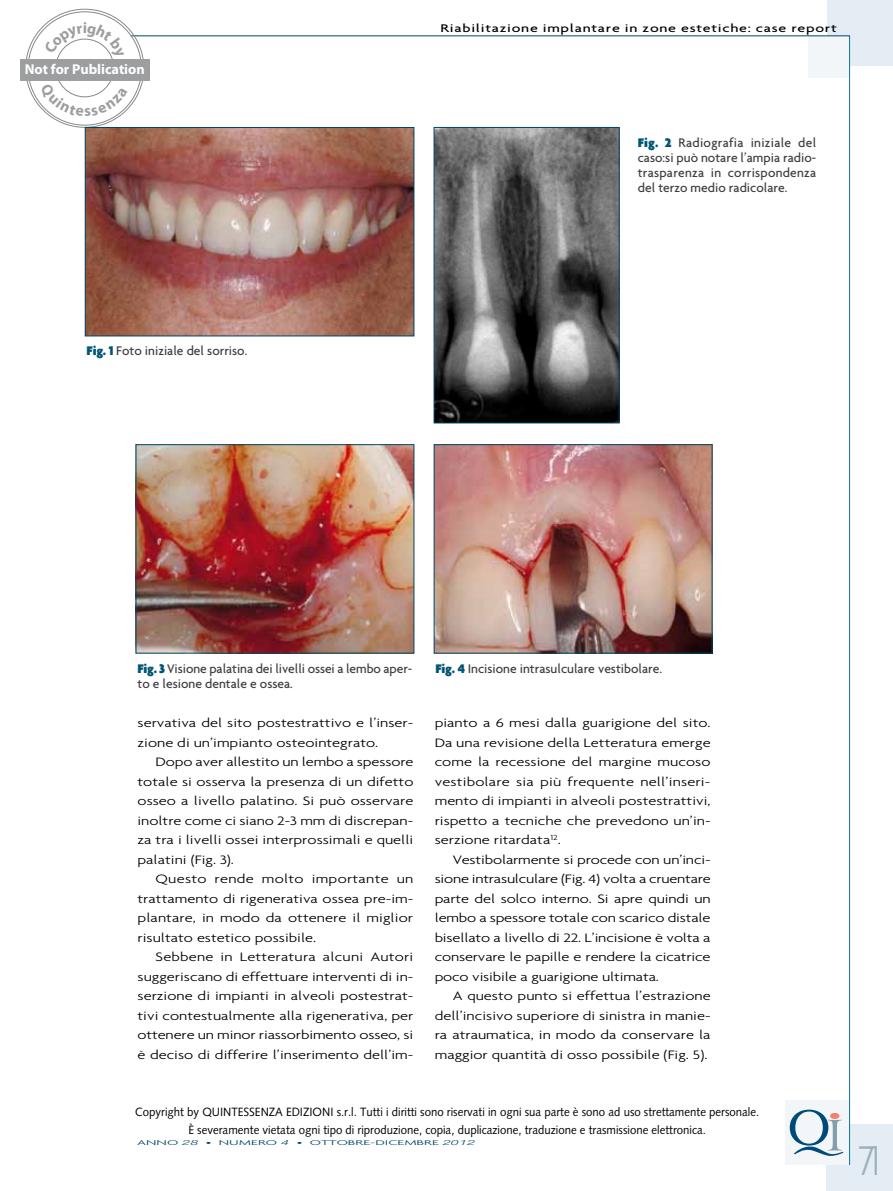
<style>
.page{position:relative;width:893px;height:1191px;background:#fff}
.page>*{position:absolute;margin:0;border:0;box-sizing:border-box;transform-origin:0 0}
.t1{font:300 44.85px "Agenda";color:#9eb1ba;scale:.8 1}
.t2{font:700 14.25px "Myriad Pro";color:#fff}
.t3{font:500 13.5px/15px "Agenda";color:#3e3d40;text-align:justify}
.t4{font:300 13.2px/19.5px "Agenda";color:#000;text-align:justify;scale:1.25 1}
.t5{font:12px/18px "Syntax";color:#000;text-align:center;scale:.95 1}
.t6{font:500 12px "Agenda";letter-spacing:.045em;color:#000;scale:1.33 1}
.t7{font:300 7.5px "Agenda";color:#004666;scale:2 1}
.s1{font-weight:900;color:#005575}
.s2{font-family:"Nimbus Sans Novus T";font-weight:400;font-style:italic}
</style>
<div class="page">
<div style="left:827px;top:0;width:66px;height:66px;background:#e4edf3"></div>
<div style="left:808px;top:36px;width:41px;height:42px;background:#f2f6f9"></div>
<div style="left:826px;top:1124px;width:67px;height:67px;background:#e4edf3"></div>
<div style="left:784px;top:1100px;width:65px;height:65px;background:#f2f6f9"></div>
<svg style="left:790px;top:1109px;width:53px;height:47px"></svg>
<div style="left:830px;top:1112px;width:9px;height:7px;background:#ee8470;border-radius:50%"></div>
<hr style="left:849px;top:36px;width:1px;height:1129px;background:#067694">
<hr style="left:85px;top:35px;width:765px;height:1px;background:#004666">
<div style="left:28px;top:12px;width:113px;height:113px;background:#fff;border-radius:50%"></div>
<div style="left:20px;top:59px;width:130px;height:22px;background:#9c9e9f"></div>
<img style="left:87px;top:129px;width:325px;height:205px">
<div style="left:85px;top:127px;width:329px;height:209px;border:1px solid #004666"></div>
<img style="left:436px;top:129px;width:181px;height:292px">
<div style="left:434px;top:127px;width:185px;height:296px;border:1px solid #004666"></div>
<img style="left:138px;top:446px;width:274px;height:205px">
<div style="left:136px;top:444px;width:278px;height:209px;border:1px solid #004666"></div>
<img style="left:436px;top:446px;width:274px;height:205px">
<div style="left:434px;top:444px;width:278px;height:209px;border:1px solid #004666"></div>
<svg style="left:39px;top:83px;width:89px;height:33px"></svg>
<svg style="left:44px;top:22px;width:80px;height:37px"></svg>
<p class="t2" style="left:25px;top:60px;width:121px">Not for Publication</p>
<p class="t3" style="left:87px;top:343px;width:162px"><span class="s1">Fig. 1</span> Foto iniziale del sorriso.</p>
<p class="t6" style="left:440px;top:21px;width:299px">Riabilitazione implantare in zone estetiche: case report</p>
<p class="t3" style="left:638px;top:135px;width:180px"><span class="s1">Fig. 2</span> Radiografia iniziale del caso:si può notare l’ampia radio&shy;trasparenza in corrispondenza del terzo medio radicolare.</p>
<p class="t3" style="left:137px;top:661px;width:276px"><span class="s1">Fig. 3</span> Visione palatina dei livelli ossei a lembo aper&shy;to e lesione dentale e ossea.</p>
<p class="t3" style="left:435px;top:661px;width:228px"><span class="s1">Fig. 4</span> Incisione intrasulculare vestibolare.</p>
<p class="t4" style="left:138px;top:713px;width:222px">servativa del sito postestrattivo e l’inser&shy;zione di un’impianto osteointegrato.</p>
<p class="t4" style="left:138px;top:752px;width:222px;text-indent:18px">Dopo aver allestito un lembo a spessore totale si osserva la presenza di un difetto osseo a livello palatino. Si può osservare inoltre come ci siano 2-3 mm di discrepan&shy;za tra i livelli ossei interprossimali e quelli palatini (Fig. 3).</p>
<p class="t4" style="left:138px;top:869px;width:222px;text-indent:18px">Questo rende molto importante un trattamento di rigenerativa ossea pre-im&shy;plantare, in modo da ottenere il miglior risultato estetico possibile.</p>
<p class="t4" style="left:138px;top:947px;width:222px;text-indent:18px">Sebbene in Letteratura alcuni Autori suggeriscano di effettuare interventi di in&shy;serzione di impianti in alveoli postestrat&shy;tivi contestualmente alla rigenerativa, per ottenere un minor riassorbimento osseo, si è deciso di differire l’inserimento dell’im-</p>
<p class="t4" style="left:435px;top:713px;width:222px">pianto a 6 mesi dalla guarigione del sito.<br>Da una revisione della Letteratura emerge come la recessione del margine mucoso vestibolare sia più frequente nell’inseri&shy;mento di impianti in alveoli postestrattivi, rispetto a tecniche che prevedono un’in&shy;serzione ritardata<sup>12</sup>.</p>
<p class="t4" style="left:435px;top:849px;width:222px;text-indent:18px">Vestibolarmente si procede con un’inci&shy;sione intrasulculare (Fig. 4) volta a cruentare parte del solco interno. Si apre quindi un lembo a spessore totale con scarico distale bisellato a livello di 22. L’incisione è volta a conservare le papille e rendere la cicatrice poco visibile a guarigione ultimata.</p>
<p class="t4" style="left:435px;top:986px;width:222px;text-indent:18px">A questo punto si effettua l’estrazione dell’incisivo superiore di sinistra in manie&shy;ra atraumatica, in modo da conservare la maggior quantità di osso possibile (Fig. 5).</p>
<p class="t5" style="left:135px;top:1103px;width:658px">Copyright by QUINTESSENZA EDIZIONI s.r.l. Tutti i diritti sono riservati in ogni sua parte è sono ad uso strettamente personale.<br>È severamente vietata ogni tipo di riproduzione, copia, duplicazione, traduzione e trasmissione elettronica.</p>
<p class="t7" style="left:137px;top:1138px;width:170px">ANNO <span class="s2">28</span> • NUMERO <span class="s2">4</span> • OTTOBRE-DICEMBRE <span class="s2">2012</span></p>
<h1 class="t1" style="left:859px;top:1134px;width:29px">71</h1>
</div>
